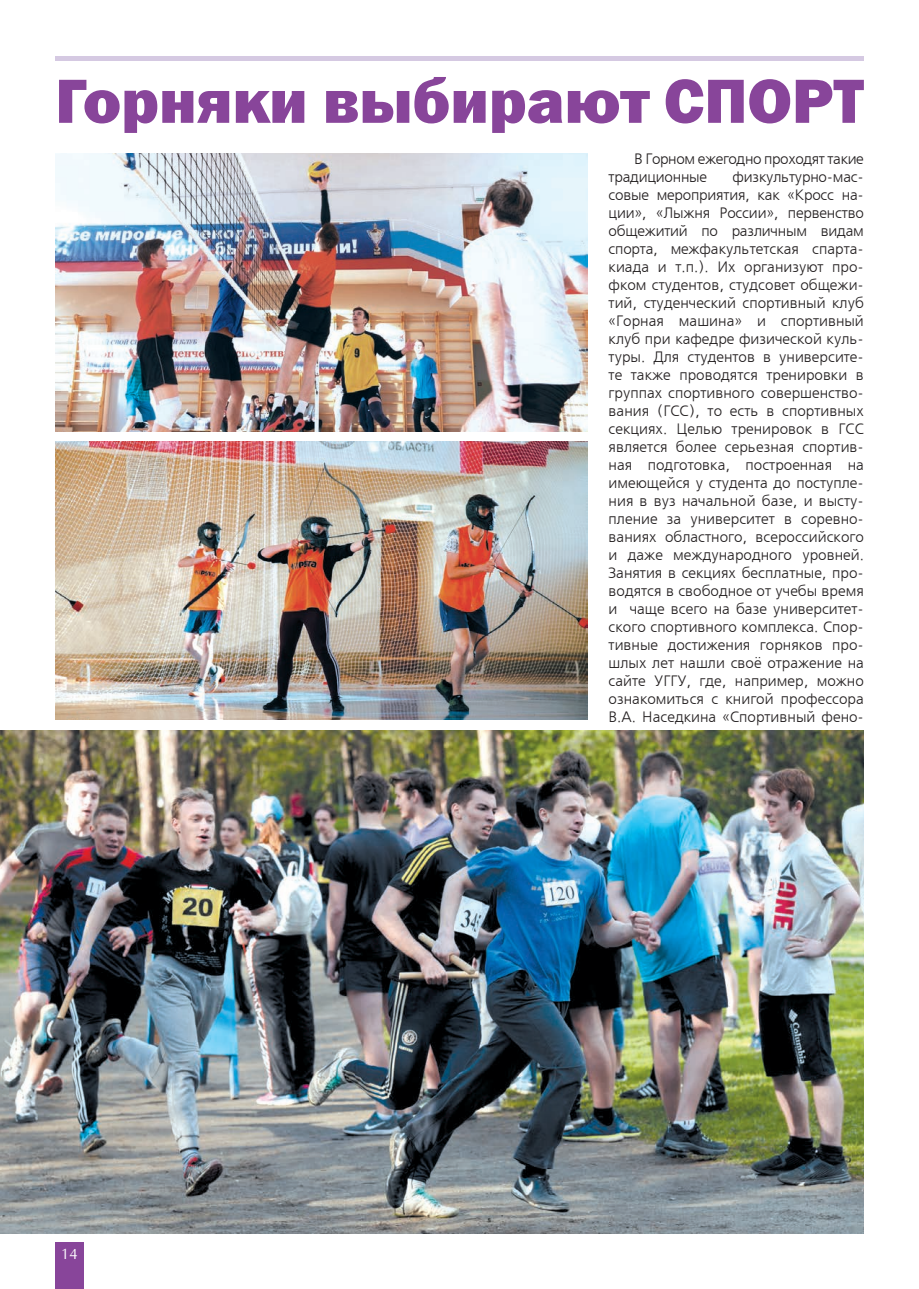
<style>
.page{position:relative;width:919px;height:1289px;background:#fff}
.page>*{position:absolute;margin:0;border:0;box-sizing:border-box;transform-origin:0 0}
.t1{font:800 64.5px "Franklin Gothic";color:#88459a}
.t2{font:15px/18px "Free Set CTT";color:#231f20;text-align:justify}
.t3{font:15px/18px "Free Set CTT";letter-spacing:-.025em;color:#231f20}
.t4{font:15px "AG Opus";color:#fff}
</style>
<div class="page">
<hr style="left:55px;top:56px;width:808px;height:4px;background:#d5c9e2">
<img style="left:55px;top:441px;width:532px;height:278px">
<img style="left:55px;top:153px;width:532px;height:278px">
<img style="left:0;top:730px;width:863px;height:503px">
<div style="left:55px;top:1242px;width:28px;height:46px;background:#88459a"></div>
<h1 class="t1" style="left:55px;top:59px;width:810px">Горняки выбирают СПОРТ</h1>
<p class="t3" style="left:608px;top:150px;width:257px;text-indent:26px">В Горном ежегодно проходят такие традиционные</p>
<p class="t2" style="left:608px;top:168px;width:257px;text-indent:124px">физкультурно-мас&shy;совые мероприятия, как «Кросс на&shy;ции», «Лыжня России», первенство общежитий по различным видам спорта, межфакультетская спарта&shy;киада и т.п.). Их организуют про&shy;фком студентов, студсовет общежи&shy;тий, студенческий спортивный клуб «Горная машина» и спортивный клуб при кафедре физической куль&shy;туры. Для студентов в университе&shy;те также проводятся тренировки в группах спортивного совершенство&shy;вания (ГСС), то есть в спортивных секциях. Целью тренировок в ГСС является более серьезная спортив&shy;ная подготовка, построенная на имеющейся у студента до поступле&shy;ния в вуз начальной базе, и высту&shy;пление за университет в соревно&shy;ваниях областного, всероссийского и даже международного уровней.<br>Занятия в секциях бесплатные, про&shy;водятся в свободное от учебы время и чаще всего на базе университет&shy;ского спортивного комплекса. Спор&shy;тивные достижения горняков про&shy;шлых лет нашли своё отражение на сайте УГГУ, где, например, можно ознакомиться с книгой профессора В.А. Наседкина «Спортивный фено-</p>
<p class="t4" style="left:61px;top:1246px;width:18px">14</p>
</div>
